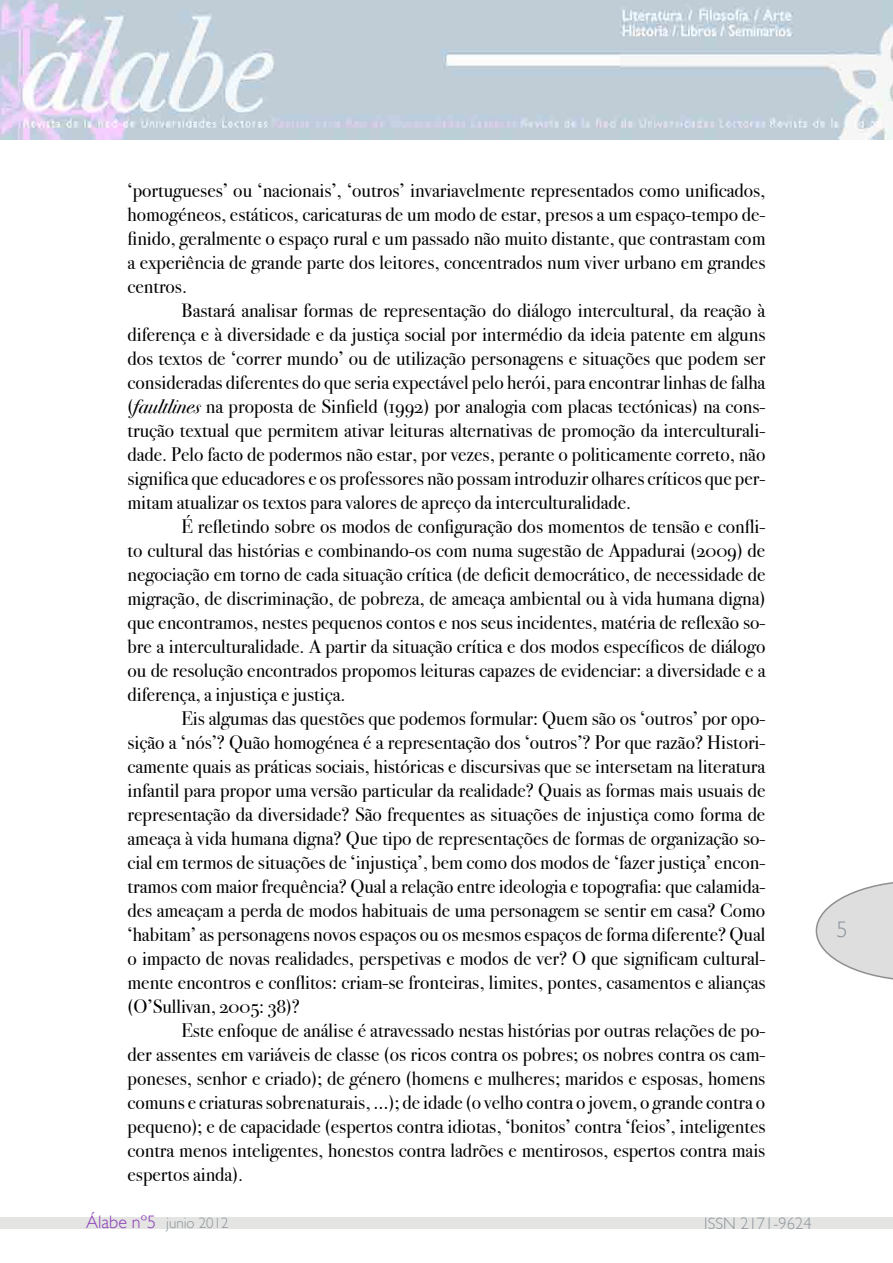
<style>
.page{position:relative;width:893px;height:1263px;background:#fff}
.page>*{position:absolute;margin:0;border:0;box-sizing:border-box;transform-origin:0 0}
.t1{font:300 22.5px "Gill Sans";color:#8a949d}
.t2{font:19.5px/24px "Bodoni Svty Two OSITCTT Book";color:#000;text-align:justify}
.t3{font:300 16.5px "Gill Sans";color:#8c959c}
.t4{font:300 15px "Gill Sans";color:#8c959c}
.s1{font-family:"Bodoni Svty Two OSITCTT Book It"}
.s2{font-size:18px;color:#893ab6}
</style>
<div class="page">
<svg style="left:816px;top:882px;width:77px;height:98px"></svg>
<img style="left:0;top:0;width:893px;height:139px">
<div style="left:0;top:1218px;width:893px;height:11px;background:#e4e4e3"></div>
<p class="t2" style="left:128px;top:178px;width:639px">‘portugueses’ ou ‘nacionais’, ‘outros’ invariavelmente representados como unificados, homogéneos, estáticos, caricaturas de um modo de estar, presos a um espaço-tempo de&shy;finido, geralmente o espaço rural e um passado não muito distante, que contrastam com a experiência de grande parte dos leitores, concentrados num viver urbano em grandes centros.</p>
<p class="t2" style="left:128px;top:298px;width:639px;text-indent:54px">Bastará analisar formas de representação do diálogo intercultural, da reação à diferença e à diversidade e da justiça social por intermédio da ideia patente em alguns dos textos de ‘correr mundo’ ou de utilização personagens e situações que podem ser consideradas diferentes do que seria expectável pelo herói, para encontrar linhas de falha (<span class="s1">faultlines</span> na proposta de Sinfield (1992) por analogia com placas tectónicas) na cons&shy;trução textual que permitem ativar leituras alternativas de promoção da interculturali&shy;dade. Pelo facto de podermos não estar, por vezes, perante o politicamente correto, não significa que educadores e os professores não possam introduzir olhares críticos que per&shy;mitam atualizar os textos para valores de apreço da interculturalidade.</p>
<p class="t2" style="left:128px;top:514px;width:639px;text-indent:54px">É refletindo sobre os modos de configuração dos momentos de tensão e confli&shy;to cultural das histórias e combinando-os com numa sugestão de Appadurai (2009) de negociação em torno de cada situação crítica (de deficit democrático, de necessidade de migração, de discriminação, de pobreza, de ameaça ambiental ou à vida humana digna) que encontramos, nestes pequenos contos e nos seus incidentes, matéria de reflexão so&shy;bre a interculturalidade. A partir da situação crítica e dos modos específicos de diálogo ou de resolução encontrados propomos leituras capazes de evidenciar: a diversidade e a diferença, a injustiça e justiça.</p>
<p class="t2" style="left:128px;top:706px;width:639px;text-indent:54px">Eis algumas das questões que podemos formular: Quem são os ‘outros’ por opo&shy;sição a ‘nós’? Quão homogénea é a representação dos ‘outros’? Por que razão? Histori&shy;camente quais as práticas sociais, históricas e discursivas que se intersetam na literatura infantil para propor uma versão particular da realidade? Quais as formas mais usuais de representação da diversidade? São frequentes as situações de injustiça como forma de ameaça à vida humana digna? Que tipo de representações de formas de organização so&shy;cial em termos de situações de ‘injustiça’, bem como dos modos de ‘fazer justiça’ encon&shy;tramos com maior frequência? Qual a relação entre ideologia e topografia: que calamida&shy;des ameaçam a perda de modos habituais de uma personagem se sentir em casa? Como ‘habitam’ as personagens novos espaços ou os mesmos espaços de forma diferente? Qual o impacto de novas realidades, perspetivas e modos de ver? O que significam cultural&shy;mente encontros e conflitos: criam-se fronteiras, limites, pontes, casamentos e alianças (O’Sullivan, 2005: 38)?</p>
<p class="t2" style="left:128px;top:1018px;width:639px;text-indent:54px">Este enfoque de análise é atravessado nestas histórias por outras relações de po&shy;der assentes em variáveis de classe (os ricos contra os pobres; os nobres contra os cam&shy;poneses, senhor e criado); de género (homens e mulheres; maridos e esposas, homens comuns e criaturas sobrenaturais, …); de idade (o velho contra o jovem, o grande contra o pequeno); e de capacidade (espertos contra idiotas, ‘bonitos’ contra ‘feios’, inteligentes contra menos inteligentes, honestos contra ladrões e mentirosos, espertos contra mais espertos ainda).</p>
<p class="t4" style="left:86px;top:1214px;width:144px"><span class="s2">Álabe nº5</span> junio 2012</p>
<p class="t3" style="left:704px;top:1214px;width:109px">ISSN 2171-9624</p>
<p class="t1" style="left:837px;top:917px;width:13px">5</p>
</div>
